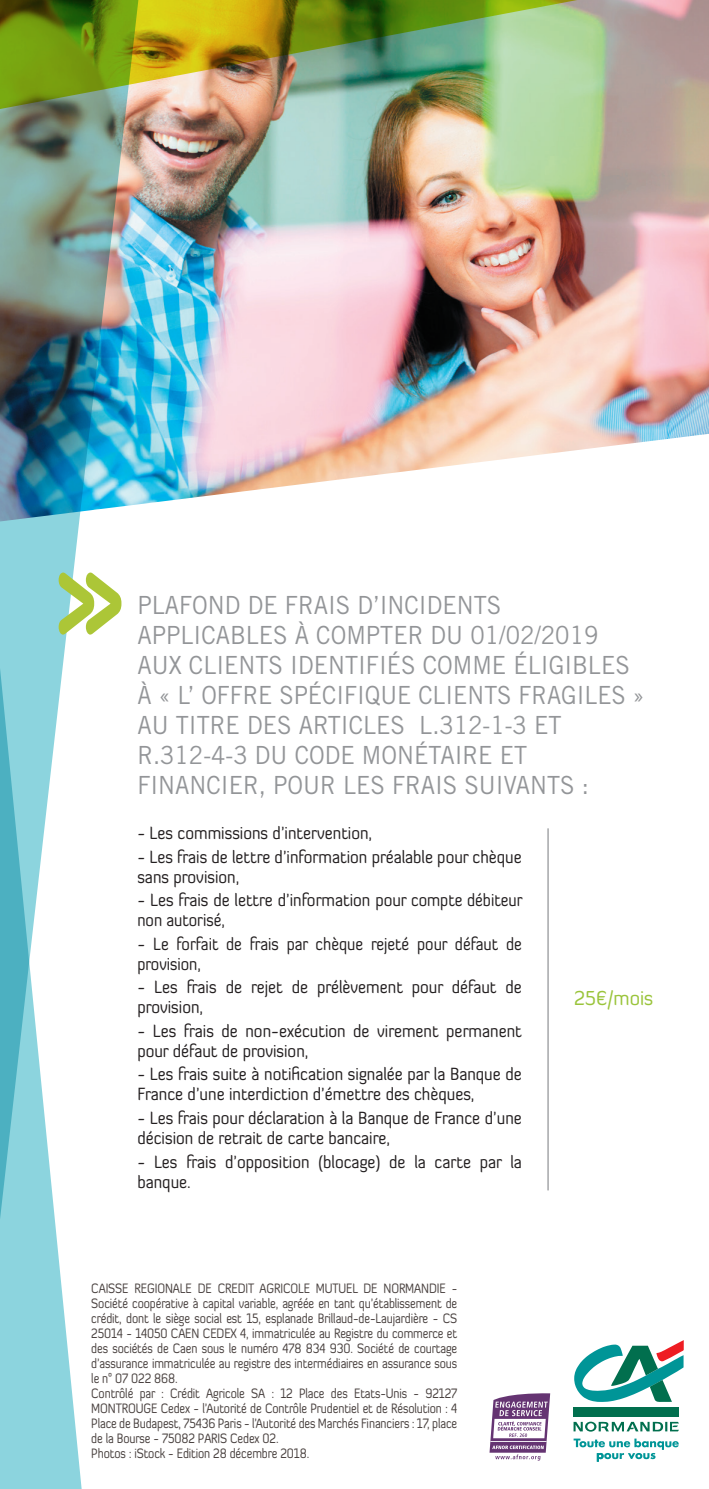
<style>
.page{position:relative;width:709px;height:1489px;background:#fff}
.page>*{position:absolute;margin:0;border:0;box-sizing:border-box;transform-origin:0 0}
.t1{font:25px/30px "Trade Gothic";color:#939598;scale:.94 1}
.t2{font:20px "Diavlo";color:#9ac43b;scale:.94 1}
.t3{font:17.5px/20px "Diavlo";color:#231f20;scale:.9 1}
.t4{font:13.5px/15px "Diavlo";letter-spacing:-.01em;color:#49413f;scale:.83 1}
</style>
<div class="page">
<img style="left:143px;top:114px;width:566px;height:390px">
<img style="left:0;top:114px;width:143px;height:521px">
<img style="left:0;top:0;width:709px;height:114px">
<svg style="left:489px;top:1393px;width:61px;height:67px"></svg>
<svg style="left:573px;top:1438px;width:105px;height:23px"></svg>
<svg style="left:574px;top:1340px;width:109px;height:61px"></svg>
<div style="left:573px;top:1407px;width:106px;height:9px;background:#016f4e"></div>
<svg style="left:573px;top:1421px;width:106px;height:10px"></svg>
<svg style="left:0;top:397px;width:86px;height:1091px;fill:#8cd4de"></svg>
<svg style="left:59px;top:572px;width:62px;height:62px"></svg>
<hr style="left:547px;top:828px;width:1px;height:362px;background:#939598">
<p class="t1" style="left:137px;top:589px;width:541px">PLAFOND DE FRAIS D’INCIDENTS APPLICABLES À COMPTER DU 01/02/2019<br>AUX CLIENTS IDENTIFIÉS COMME ÉLIGIBLES À « L’ OFFRE SPÉCIFIQUE CLIENTS FRAGILES » AU TITRE DES ARTICLES L.312-1-3 ET R.312-4-3 DU CODE MONÉTAIRE ET FINANCIER, POUR LES FRAIS SUIVANTS :</p>
<p class="t3" style="left:137px;top:822px;width:262px">- Les commissions d’intervention,</p>
<p class="t3" style="left:137px;top:846px;width:428px">- Les frais de lettre d’information préalable pour chèque sans provision,</p>
<p class="t3" style="left:137px;top:889px;width:429px">- Les frais de lettre d’information pour compte débiteur non autorisé,</p>
<p class="t3" style="left:137px;top:933px;width:428px">- Le forfait de frais par chèque rejeté pour défaut de provision,</p>
<p class="t3" style="left:137px;top:976px;width:428px">- Les frais de rejet de prélèvement pour défaut de provision,</p>
<p class="t3" style="left:137px;top:1020px;width:428px">- Les frais de non-exécution de virement permanent pour défaut de provision,</p>
<p class="t3" style="left:137px;top:1063px;width:429px">- Les frais suite à notification signalée par la Banque de<br>France d’une interdiction d’émettre des chèques,</p>
<p class="t3" style="left:137px;top:1107px;width:429px">- Les frais pour déclaration à la Banque de France d’une décision de retrait de carte bancaire,</p>
<p class="t3" style="left:137px;top:1151px;width:428px">- Les frais d’opposition (blocage) de la carte par la banque.</p>
<h2 class="t2" style="left:574px;top:985px;width:86px">25€/mois</h2>
<p class="t4" style="left:91px;top:1280px;width:442px">CAISSE REGIONALE DE CREDIT AGRICOLE MUTUEL DE NORMANDIE - Société coopérative à capital variable, agréée en tant qu’établissement de crédit, dont le siège social est 15, esplanade Brillaud-de-Laujardière - CS 25014 - 14050 CAEN CEDEX 4, immatriculée au Registre du commerce et des sociétés de Caen sous le numéro 478 834 930. Société de courtage d’assurance immatriculée au registre des intermédiaires en assurance sous le n° 07 022 868.<br>Contrôlé par : Crédit Agricole SA : 12 Place des Etats-Unis - 92127<br>MONTROUGE Cedex - l’Autorité de Contrôle Prudentiel et de Résolution : 4<br>Place de Budapest, 75436 Paris - l’Autorité des Marchés Financiers : 17, place de la Bourse - 75082 PARIS Cedex 02.<br>Photos : iStock - Edition 28 décembre 2018.</p>
</div>
